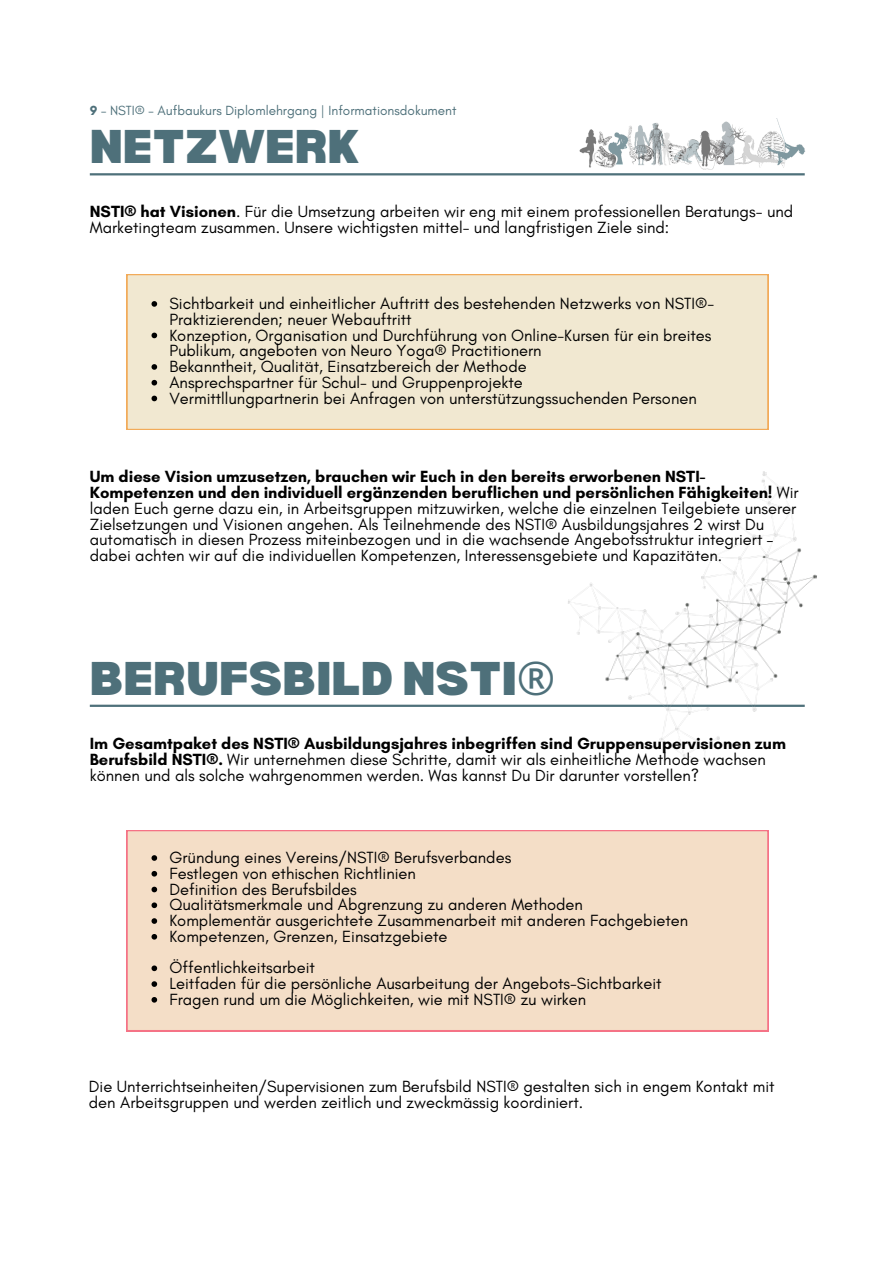
<style>
.page{position:relative;width:894px;height:1264px;background:#fff}
.page>*{position:absolute;margin:0;border:0;box-sizing:border-box;transform-origin:0 0}
.t1{font:900 46.35px "Bernoru";color:#4e707a}
.t2{font:16.5px/15.8px "Glacial Indifference";color:#000}
.t3{font:13.5px "Glacial Indifference";color:#4e707a}
.s1{font-weight:700}
.s2{font-family:"Noto Sans";font-weight:400}
</style>
<div class="page">
<img style="left:579px;top:119px;width:227px;height:50px">
<hr style="left:90px;top:173px;width:714px;height:2px;background:#4e707a">
<hr style="left:90px;top:704px;width:714px;height:3px;background:#4e707a">
<div style="left:127px;top:274px;width:641px;height:155px;background:#f1e8d1"></div>
<svg style="left:151px;top:301px;width:6px;height:6px"></svg>
<svg style="left:151px;top:332px;width:6px;height:6px"></svg>
<svg style="left:151px;top:364px;width:6px;height:6px"></svg>
<svg style="left:151px;top:380px;width:6px;height:5px"></svg>
<svg style="left:151px;top:395px;width:6px;height:6px"></svg>
<div style="left:127px;top:830px;width:641px;height:201px;background:#f4dec7"></div>
<svg style="left:151px;top:855px;width:6px;height:5px"></svg>
<svg style="left:151px;top:871px;width:6px;height:5px"></svg>
<svg style="left:151px;top:886px;width:6px;height:6px"></svg>
<svg style="left:151px;top:902px;width:6px;height:6px"></svg>
<svg style="left:151px;top:918px;width:6px;height:5px"></svg>
<svg style="left:151px;top:934px;width:6px;height:5px"></svg>
<svg style="left:151px;top:965px;width:6px;height:6px"></svg>
<svg style="left:151px;top:981px;width:6px;height:5px"></svg>
<svg style="left:151px;top:997px;width:6px;height:5px"></svg>
<img style="left:560px;top:471px;width:257px;height:291px">
<p class="t3" style="left:90px;top:102px;width:368px"><span class="s1">9</span> – NSTI® – Aufbaukurs Diplomlehrgang | Informationsdokument</p>
<p class="t1" style="left:90px;top:120px;width:270px">NETZWERK</p>
<p class="t2" style="left:90px;top:203px;width:704px"><span class="s1">NSTI® hat Visionen</span>. Für die Umsetzung arbeiten wir eng mit einem professionellen Beratungs- und<br>Marketingteam zusammen. Unsere wichtigsten mittel- und langfristigen Ziele sind:</p>
<h1 class="t2" style="left:169px;top:295px;width:546px">Sichtbarkeit und einheitlicher Auftritt des bestehenden Netzwerks von NSTI®-<br>Praktizierenden; neuer Webauftritt</h1>
<p class="t2" style="left:169px;top:327px;width:543px">Konzeption, Organisation und Durchführung von Online-Kursen für ein breites<br>Publikum, angeboten von Neuro Yoga® Practitionern</p>
<h2 class="t2" style="left:169px;top:358px;width:359px">Bekanntheit, Qualität, Einsatzbereich der Methode</h2>
<p class="t2" style="left:169px;top:374px;width:355px">Ansprechspartner für Schul- und Gruppenprojekte</p>
<p class="t2" style="left:169px;top:390px;width:528px">Vermittllungpartnerin bei Anfragen von unterstützungssuchenden Personen</p>
<p class="t2" style="left:90px;top:468px;width:710px"><span class="s1">Um diese Vision umzusetzen, brauchen wir Euch in den bereits erworbenen NSTI-Kompetenzen und den individuell ergänzenden beruflichen und persönlichen Fähigkeiten!</span> Wir laden Euch gerne dazu ein, in Arbeitsgruppen mitzuwirken, welche die einzelnen Teilgebiete unserer Zielsetzungen und Visionen angehen. Als Teilnehmende des NSTI® Ausbildungsjahres 2 wirst Du automatisch in diesen Prozess miteinbezogen und in die wachsende Angebotsstruktur integriert – dabei achten wir auf die individuellen Kompetenzen, Interessensgebiete und Kapazitäten.</p>
<p class="t1" style="left:90px;top:651px;width:467px">BERUFSBILD NSTI<span class="s2">®</span></p>
<p class="t2" style="left:90px;top:735px;width:697px"><span class="s1">Im Gesamtpaket des NSTI® Ausbildungsjahres inbegriffen sind Gruppensupervisionen zum<br>Berufsbild NSTI®.</span> Wir unternehmen diese Schritte, damit wir als einheitliche Methode wachsen können und als solche wahrgenommen werden. Was kannst Du Dir darunter vorstellen?</p>
<p class="t2" style="left:169px;top:849px;width:343px">Gründung eines Vereins/NSTI® Berufsverbandes</p>
<p class="t2" style="left:169px;top:865px;width:248px">Festlegen von ethischen Richtlinien</p>
<p class="t2" style="left:169px;top:880px;width:189px">Definition des Berufsbildes</p>
<p class="t2" style="left:169px;top:896px;width:415px">Qualitätsmerkmale und Abgrenzung zu anderen Methoden</p>
<h2 class="t2" style="left:169px;top:912px;width:520px">Komplementär ausgerichtete Zusammenarbeit mit anderen Fachgebieten</h2>
<h1 class="t2" style="left:169px;top:928px;width:279px">Kompetenzen, Grenzen, Einsatzgebiete</h1>
<h2 class="t2" style="left:169px;top:959px;width:147px">Öffentlichkeitsarbeit</h2>
<p class="t2" style="left:169px;top:975px;width:493px">Leitfaden für die persönliche Ausarbeitung der Angebots-Sichtbarkeit</p>
<p class="t2" style="left:169px;top:991px;width:418px">Fragen rund um die Möglichkeiten, wie mit NSTI® zu wirken</p>
<p class="t2" style="left:89px;top:1078px;width:687px">Die Unterrichtseinheiten/Supervisionen zum Berufsbild NSTI® gestalten sich in engem Kontakt mit den Arbeitsgruppen und werden zeitlich und zweckmässig koordiniert.</p>
</div>
